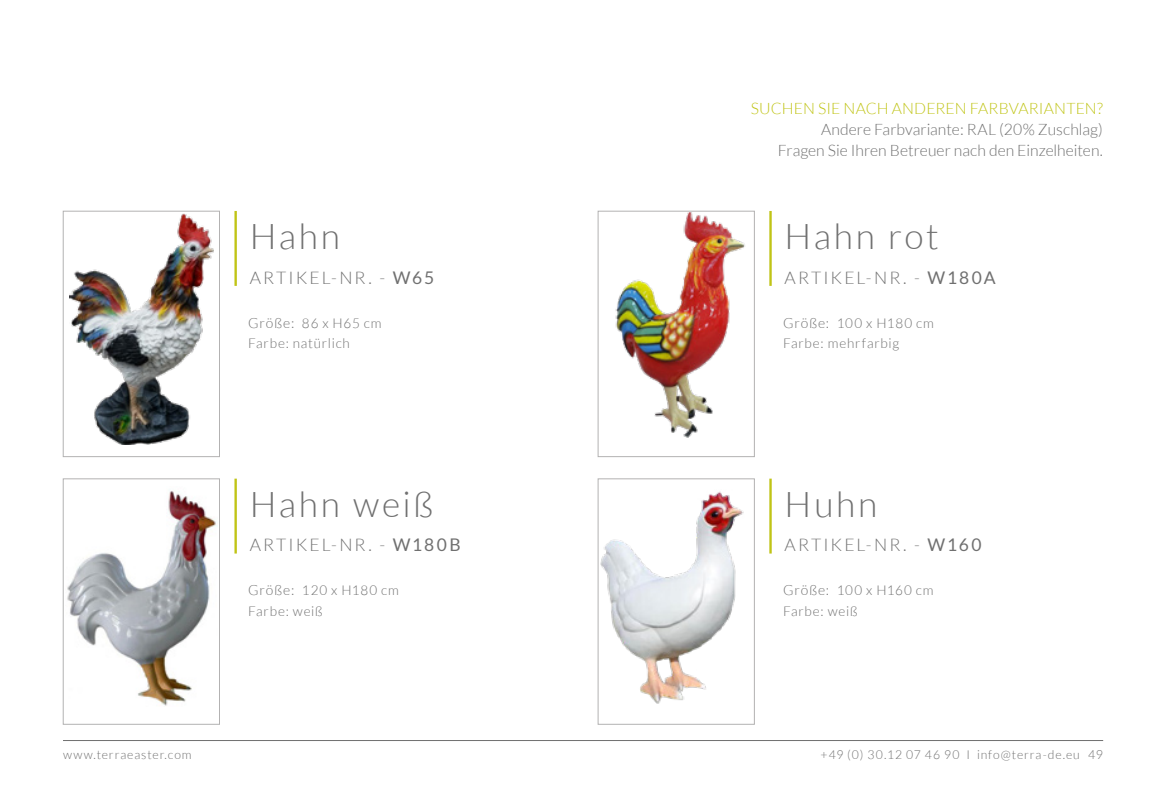
<style>
.page{position:relative;width:1166px;height:804px;background:#fff}
.page>*{position:absolute;margin:0;border:0;box-sizing:border-box;transform-origin:0 0}
.t1{font:300 35.52px "Lato";letter-spacing:.075em;color:#707070}
.t2{font:300 17.5px "Lato";letter-spacing:.12em;color:#707070}
.t3{font:300 15.75px/21px "Lato";color:#707070;text-align:right}
.t4{font:300 15.75px "Lato";letter-spacing:.01em;color:#c0c416}
.t5{font:300 13.47px/20.3px "Lato";letter-spacing:.055em;color:#707070}
.t6{font:300 12.42px "Lato";color:#707070}
.t7{font:300 12.25px "Lato";letter-spacing:.07em;color:#707070}
.s1{font-weight:400}
.s2{font-size:14px}
</style>
<div class="page">
<div style="left:598px;top:211px;width:156px;height:246px;border:1px solid #b3b2b2"></div>
<div style="left:598px;top:478px;width:156px;height:246px;border:1px solid #b3b2b2"></div>
<div style="left:63px;top:211px;width:157px;height:246px;border:1px solid #b3b2b2"></div>
<div style="left:63px;top:478px;width:157px;height:246px;border:1px solid #b3b2b2"></div>
<hr style="left:769px;top:211px;width:3px;height:75px;background:#c0c416">
<hr style="left:769px;top:478px;width:3px;height:75px;background:#c0c416">
<hr style="left:234px;top:211px;width:3px;height:75px;background:#c0c416">
<hr style="left:234px;top:478px;width:3px;height:75px;background:#c0c416">
<img style="left:609px;top:212px;width:137px;height:226px">
<img style="left:601px;top:491px;width:143px;height:213px">
<img style="left:69px;top:213px;width:145px;height:231px">
<img style="left:67px;top:491px;width:151px;height:215px">
<hr style="left:63px;top:740px;width:1040px;height:1px;background:#707070">
<p class="t4" style="left:751px;top:100px;width:354px">SUCHEN SIE NACH ANDEREN FARBVARIANTEN?</p>
<p class="t3" style="left:778px;top:119px;width:327px">Andere Farbvariante: RAL (20% Zuschlag)<br>Fragen Sie Ihren Betreuer nach den Einzelheiten.</p>
<h1 class="t1" style="left:250px;top:218px;width:92px">Hahn</h1>
<h1 class="t1" style="left:784px;top:218px;width:155px">Hahn rot</h1>
<p class="t2" style="left:250px;top:268px;width:186px">ARTIKEL-NR. - <span class="s1">W65</span></p>
<p class="t2" style="left:784px;top:268px;width:213px">ARTIKEL-NR. - <span class="s1">W180A</span></p>
<p class="t5" style="left:248px;top:313px;width:135px"><span class="s2">Größe:</span> 86 x H65 cm<br>Farbe: natürlich</p>
<p class="t5" style="left:783px;top:313px;width:152px"><span class="s2">Größe:</span> 100 x H180 cm<br>Farbe: mehrfarbig</p>
<h1 class="t1" style="left:250px;top:485px;width:185px">Hahn weiß</h1>
<h1 class="t1" style="left:784px;top:485px;width:94px">Huhn</h1>
<p class="t2" style="left:250px;top:535px;width:212px">ARTIKEL-NR. - <span class="s1">W180B</span></p>
<p class="t2" style="left:784px;top:535px;width:198px">ARTIKEL-NR. - <span class="s1">W160</span></p>
<p class="t5" style="left:248px;top:580px;width:152px"><span class="s2">Größe:</span> 120 x H180 cm<br>Farbe: weiß</p>
<p class="t5" style="left:783px;top:580px;width:152px"><span class="s2">Größe:</span> 100 x H160 cm<br>Farbe: weiß</p>
<p class="t7" style="left:63px;top:748px;width:130px">www.terraeaster.com</p>
<p class="t7" style="left:820px;top:748px;width:261px">+49 (0) 30.12 07 46 90 I info@terra-de.eu</p>
<p class="t6" style="left:1088px;top:748px;width:16px">49</p>
</div>
